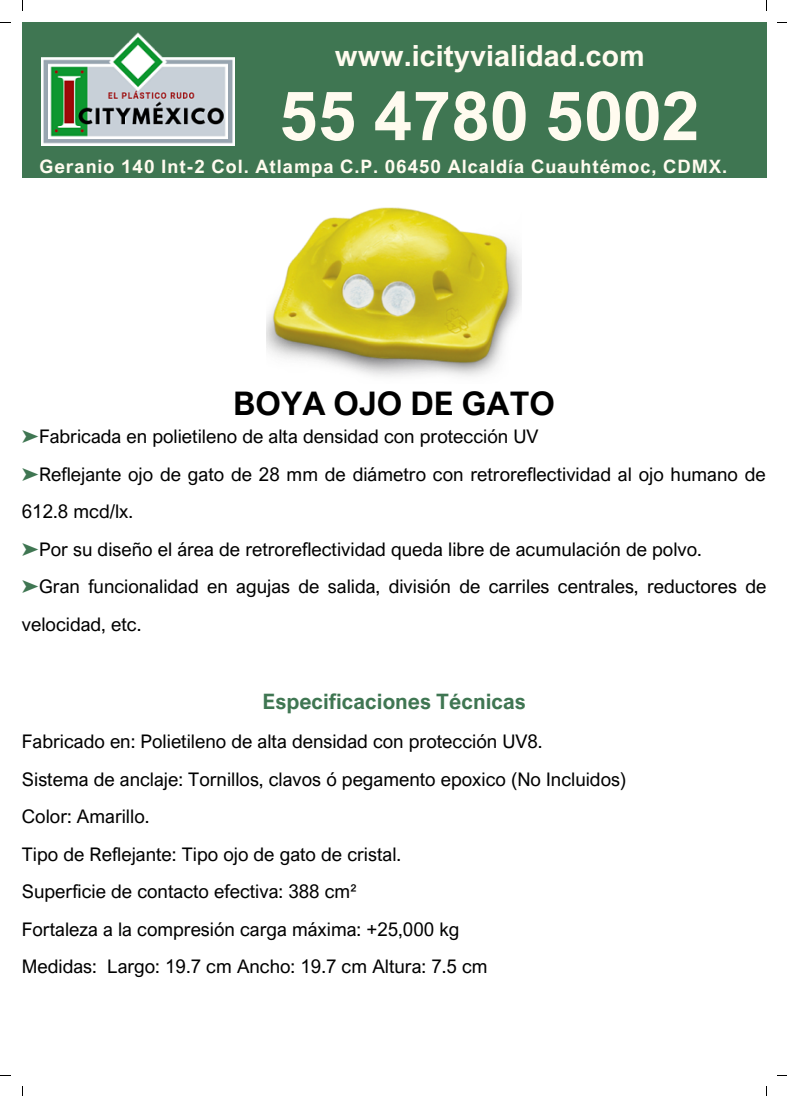
<style>
.page{position:relative;width:787px;height:1096px;background:#fff}
.page>*{position:absolute;margin:0;border:0;box-sizing:border-box;transform-origin:0 0}
.t1{font:700 68px "Arial Nova";color:#fffbef}
.t2{font:700 32.5px "Arial Nova";color:#000}
.t3{font:700 29.12px "Arial Nova";color:#fffbef}
.t4{font:700 21.25px "Arial Nova";color:#3f7652}
.t5{font:18.75px/37.5px "Arial Nova";color:#000}
.t6{font:700 18.5px "Arial Nova";letter-spacing:.05em;color:#fffbef}
.s1{font-family:"Free Serif";color:#3f7652}
</style>
<div class="page">
<img style="left:266px;top:207px;width:256px;height:170px">
<div style="left:22px;top:22px;width:744px;height:155px;background:#3f7652"></div>
<img style="left:42px;top:32px;width:193px;height:113px">
<h3 class="t3" style="left:335px;top:38px;width:311px">www.icityvialidad.com</h3>
<h1 class="t1" style="left:280px;top:73px;width:422px">55 4780 5002</h1>
<p class="t6" style="left:39px;top:154px;width:689px">Geranio 140 Int-2 Col. Atlampa C.P. 06450 Alcaldía Cuauhtémoc, CDMX.</p>
<h2 class="t2" style="left:233px;top:383px;width:323px">BOYA OJO DE GATO</h2>
<p class="t5" style="left:22px;top:417px;width:746px"><span class="s1">➤</span>Fabricada en polietileno de alta densidad con protección UV<br><span class="s1">➤</span>Reflejante ojo de gato de 28 mm de diámetro con retroreflectividad al ojo humano de 612.8 mcd/lx.<br><span class="s1">➤</span>Por su diseño el área de retroreflectividad queda libre de acumulación de polvo.<br><span class="s1">➤</span>Gran funcionalidad en agujas de salida, división de carriles centrales, reductores de velocidad, etc.</p>
<p class="t4" style="left:262px;top:687px;width:265px">Especificaciones Técnicas</p>
<p class="t5" style="left:22px;top:722px;width:606px">Fabricado en: Polietileno de alta densidad con protección UV8.<br>Sistema de anclaje: Tornillos, clavos ó pegamento epoxico (No Incluidos)<br>Color: Amarillo.<br>Tipo de Reflejante: Tipo ojo de gato de cristal.<br>Superficie de contacto efectiva: 388 cm²<br>Fortaleza a la compresión carga máxima: +25,000 kg<br>Medidas: Largo: 19.7 cm Ancho: 19.7 cm Altura: 7.5 cm</p>
</div>
